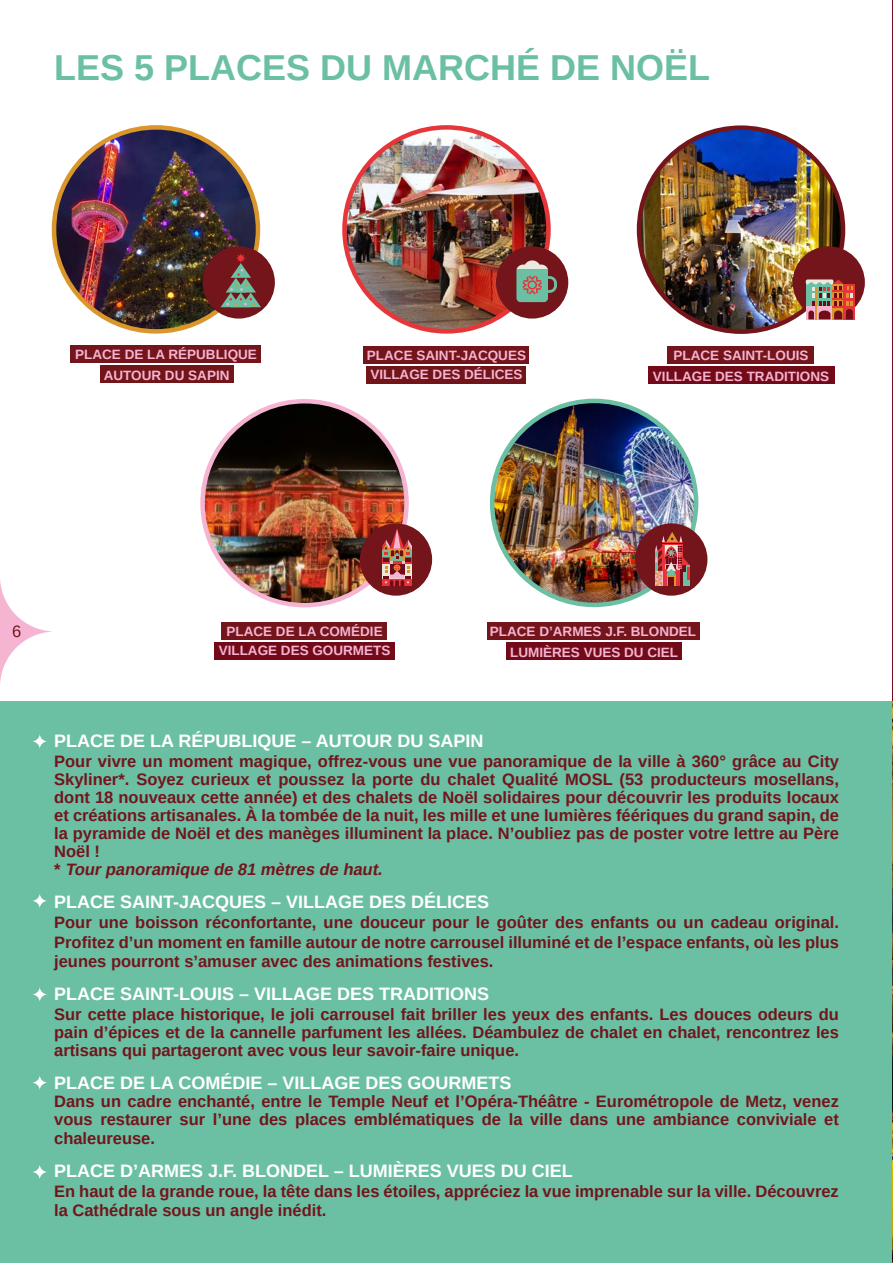
<style>
.page{position:relative;width:893px;height:1263px;background:#fff}
.page>*{position:absolute;margin:0;border:0;box-sizing:border-box;transform-origin:0 0}
.t1{font:700 36px "Arimo";color:#6bbfa3}
.t2{font:700 18px "Arimo";color:#fff}
.t3{font:700 16.5px/18px "Arimo";color:#73151c}
.t4{font:16.5px "Arimo";color:#73151b}
.t5{font:700 13.5px/21px "Arimo";color:#f5b5d2;text-align:center}
.s1{font-style:italic}
</style>
<div class="page">
<div style="left:668px;top:346px;width:146px;height:18px;background:#73151a"></div>
<div style="left:648px;top:366px;width:187px;height:18px;background:#730a17"></div>
<img style="left:639px;top:128px;width:204px;height:204px;border-radius:102px">
<div style="left:0;top:701px;width:893px;height:562px;background:#6bbfa3"></div>
<div style="left:221px;top:622px;width:166px;height:17px;background:#73151a"></div>
<div style="left:214px;top:642px;width:181px;height:18px;background:#730a17"></div>
<img style="left:203px;top:401px;width:204px;height:204px;border-radius:102px">
<img style="left:344px;top:127px;width:204px;height:204px;border-radius:102px">
<div style="left:363px;top:346px;width:166px;height:18px;background:#73151a"></div>
<div style="left:366px;top:366px;width:160px;height:18px;background:#711519"></div>
<div style="left:71px;top:345px;width:190px;height:18px;background:#73151a"></div>
<div style="left:100px;top:365px;width:134px;height:18px;background:#711519"></div>
<img style="left:56px;top:127px;width:202px;height:202px">
<div style="left:506px;top:642px;width:175px;height:18px;background:#730a17"></div>
<img style="left:492px;top:401px;width:204px;height:204px;border-radius:102px">
<div style="left:487px;top:622px;width:212px;height:18px;background:#73151a"></div>
<hr style="left:892px;top:0;width:1px;height:901px;background:#730a17">
<img style="left:892px;top:701px;width:1px;height:562px">
<svg style="left:32px;top:734px;width:15px;height:15px"></svg>
<svg style="left:32px;top:893px;width:15px;height:15px"></svg>
<svg style="left:32px;top:987px;width:15px;height:15px"></svg>
<svg style="left:32px;top:1075px;width:15px;height:15px"></svg>
<svg style="left:32px;top:1164px;width:15px;height:15px"></svg>
<div style="left:203px;top:246px;width:72px;height:73px;background:#73151a;border-radius:50%"></div>
<div style="left:496px;top:246px;width:72px;height:73px;background:#73151a;border-radius:50%"></div>
<div style="left:793px;top:246px;width:72px;height:73px;background:#73151a;border-radius:50%"></div>
<div style="left:844px;top:284px;width:11px;height:35px;background:#e73439"></div>
<svg style="left:805px;top:279px;width:48px;height:40px"></svg>
<div style="left:360px;top:523px;width:72px;height:73px;background:#73151a;border-radius:50%"></div>
<div style="left:635px;top:523px;width:72px;height:73px;background:#73151a;border-radius:50%"></div>
<svg style="left:382px;top:529px;width:30px;height:57px"></svg>
<svg style="left:655px;top:532px;width:35px;height:54px"></svg>
<svg style="left:221px;top:253px;width:40px;height:54px"></svg>
<svg style="left:516px;top:260px;width:41px;height:42px"></svg>
<svg style="left:0;top:580px;width:52px;height:103px"></svg>
<h1 class="t1" style="left:54px;top:43px;width:658px">LES 5 PLACES DU MARCHÉ DE NOËL</h1>
<p class="t5" style="left:75px;top:344px;width:183px">PLACE DE LA RÉPUBLIQUE<br>AUTOUR DU SAPIN</p>
<p class="t5" style="left:653px;top:345px;width:178px">PLACE SAINT-LOUIS<br>VILLAGE DES TRADITIONS</p>
<p class="t5" style="left:367px;top:345px;width:161px;line-height:19.8px;text-align:left">PLACE SAINT-JACQUES<br>VILLAGE DES DÉLICES</p>
<p class="t4" style="left:12px;top:621px;width:11px">6</p>
<p class="t5" style="left:219px;top:621px;width:173px;line-height:19.8px">PLACE DE LA COMÉDIE<br>VILLAGE DES GOURMETS</p>
<p class="t5" style="left:490px;top:621px;width:208px">PLACE D’ARMES J.F. BLONDEL<br>LUMIÈRES VUES DU CIEL</p>
<p class="t2" style="left:54px;top:729px;width:431px">PLACE DE LA RÉPUBLIQUE – AUTOUR DU SAPIN</p>
<p class="t3" style="left:54px;top:752px;width:786px">Pour vivre un moment magique, offrez-vous une vue panoramique de la ville à 360° grâce au City Skyliner*. Soyez curieux et poussez la porte du chalet Qualité MOSL (53 producteurs mosellans, dont 18 nouveaux cette année) et des chalets de Noël solidaires pour découvrir les produits locaux et créations artisanales. À la tombée de la nuit, les mille et une lumières féériques du grand sapin, de la pyramide de Noël et des manèges illuminent la place. N’oubliez pas de poster votre lettre au Père Noël !<br>* <span class="s1">Tourpanoramique de 81 mètres de haut.</span></p>
<p class="t2" style="left:54px;top:889px;width:437px">PLACE SAINT-JACQUES – VILLAGE DES DÉLICES</p>
<p class="t3" style="left:54px;top:912px;width:786px;line-height:19.8px;text-align:justify">Pour une boisson réconfortante, une douceur pour le goûter des enfants ou un cadeau original.<br>Profitez d’un moment en famille autour de notre carrousel illuminé et de l’espace enfants, où les plus jeunes pourront s’amuser avec des animations festives.</p>
<p class="t2" style="left:54px;top:982px;width:437px">PLACE SAINT-LOUIS – VILLAGE DES TRADITIONS</p>
<p class="t3" style="left:54px;top:1005px;width:786px;text-align:justify">Sur cette place historique, le joli carrousel fait briller les yeux des enfants. Les douces odeurs du pain d’épices et de la cannelle parfument les allées. Déambulez de chalet en chalet, rencontrez les artisans qui partageront avec vous leur savoir-faire unique.</p>
<p class="t2" style="left:54px;top:1070px;width:459px">PLACE DE LA COMÉDIE – VILLAGE DES GOURMETS</p>
<p class="t3" style="left:54px;top:1092px;width:786px">Dans un cadre enchanté, entre le Temple Neuf et l’Opéra-Théâtre - Eurométropole de Metz, venez vous restaurer sur l’une des places emblématiques de la ville dans une ambiance conviviale et</p>
<p class="t3" style="left:54px;top:1130px;width:102px">chaleureuse.</p>
<p class="t2" style="left:54px;top:1159px;width:520px">PLACE D’ARMES J.F. BLONDEL – LUMIÈRES VUES DU CIEL</p>
<p class="t3" style="left:54px;top:1182px;width:786px;line-height:19.5px">En haut de la grande roue, la tête dans les étoiles, appréciez la vue imprenable sur la ville. Découvrez la Cathédrale sous un angle inédit.</p>
</div>
